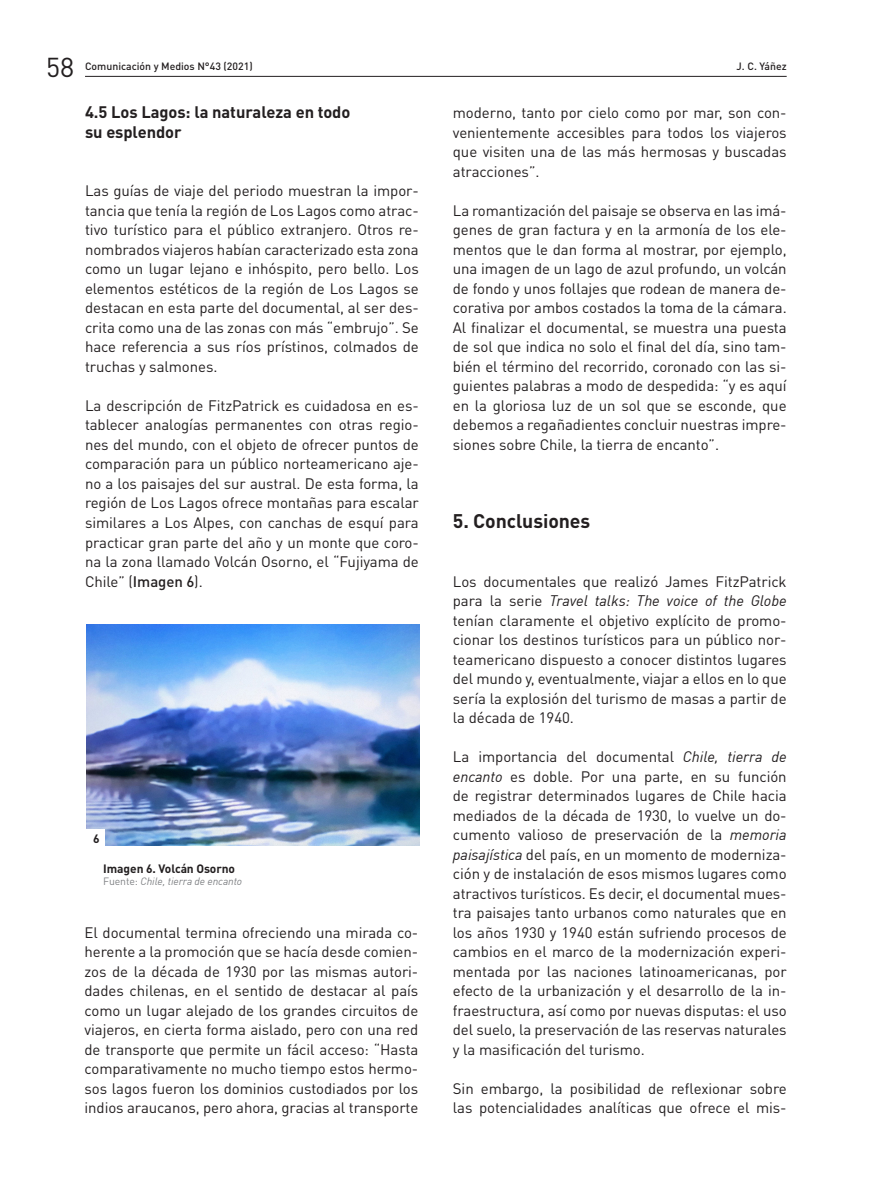
<style>
.page{position:relative;width:893px;height:1191px;background:#fff}
.page>*{position:absolute;margin:0;border:0;box-sizing:border-box;transform-origin:0 0}
.t1{font:27px "DIN Pro";color:#231f20}
.NOTAS{font:700 19.5px "DIN Pro";letter-spacing:-.005em;color:#231f20}
.caja_textos{font:700 16.5px "DIN Pro";letter-spacing:-.005em;color:#231f20}
.caja_textos-2{font:15px/19.5px "DIN Pro";letter-spacing:-.005em;color:#231f20;text-align:justify}
.caja_textos-3{font:700 12px "DIN Pro";letter-spacing:-.01em;color:#231f20}
.t2{font:500 10.5px "DIN Pro";color:#231f20}
.caja_textos-4{font:italic 10.5px "DIN";letter-spacing:-.01em;color:#808285}
.s1{font-weight:500}
.s2{font-family:"DIN";font-style:italic}
.s3{font-family:"DIN Pro";font-style:normal}
</style>
<div class="page">
<hr style="left:85px;top:76px;width:702px;height:1px;background:#231f20">
<img style="left:86px;top:624px;width:333px;height:222px">
<div style="left:86px;top:829px;width:19px;height:18px;background:#fff"></div>
<h1 class="t1" style="left:46px;top:48px;width:30px">58</h1>
<p class="t2" style="left:85px;top:57px;width:169px">Comunicación y Medios N°43 (2021)</p>
<p class="t2" style="left:737px;top:57px;width:52px">J. C. Yáñez</p>
<p class="caja_textos" style="left:85px;top:98px;width:267px">4.5 Los Lagos: la naturaleza en todo</p>
<p class="caja_textos" style="left:85px;top:118px;width:98px">su esplendor</p>
<p class="caja_textos-2" style="left:453px;top:103px;width:335px">moderno, tanto por cielo como por mar, son con&shy;venientemente accesibles para todos los viajeros que visiten una de las más hermosas y buscadas atracciones”.</p>
<p class="caja_textos-2" style="left:453px;top:200px;width:335px">La romantización del paisaje se observa en las imá&shy;genes de gran factura y en la armonía de los ele&shy;mentos que le dan forma al mostrar, por ejemplo, una imagen de un lago de azul profundo, un volcán de fondo y unos follajes que rodean de manera de&shy;corativa por ambos costados la toma de la cámara.<br>Al finalizar el documental, se muestra una puesta de sol que indica no solo el final del día, sino tam&shy;bién el término del recorrido, coronado con las si&shy;guientes palabras a modo de despedida: “y es aquí en la gloriosa luz de un sol que se esconde, que debemos a regañadientes concluir nuestras impre&shy;siones sobre Chile, la tierra de encanto”.</p>
<p class="caja_textos-2" style="left:85px;top:181px;width:335px">Las guías de viaje del periodo muestran la impor&shy;tancia que tenía la región de Los Lagos como atrac&shy;tivo turístico para el público extranjero. Otros re&shy;nombrados viajeros habían caracterizado esta zona como un lugar lejano e inhóspito, pero bello. Los elementos estéticos de la región de Los Lagos se destacan en esta parte del documental, al ser des&shy;crita como una de las zonas con más “embrujo”. Se hace referencia a sus ríos prístinos, colmados de truchas y salmones.</p>
<p class="caja_textos-2" style="left:85px;top:395px;width:335px">La descripción de FitzPatrick es cuidadosa en es&shy;tablecer analogías permanentes con otras regio&shy;nes del mundo, con el objeto de ofrecer puntos de comparación para un público norteamericano aje&shy;no a los paisajes del sur austral. De esta forma, la región de Los Lagos ofrece montañas para escalar similares a Los Alpes, con canchas de esquí para practicar gran parte del año y un monte que coro&shy;na la zona llamado Volcán Osorno, el “Fujiyama de Chile” (<span class="s1">Imagen 6</span>).</p>
<p class="NOTAS" style="left:453px;top:504px;width:139px">5. Conclusiones</p>
<p class="caja_textos-2" style="left:453px;top:571px;width:335px">Los documentales que realizó James FitzPatrick para la serie <span class="s2">Travel talks: The voice of the Globe </span>tenían claramente el objetivo explícito de promo&shy;cionar los destinos turísticos para un público nor&shy;teamericano dispuesto a conocer distintos lugares del mundo y, eventualmente, viajar a ellos en lo que sería la explosión del turismo de masas a partir de la década de 1940.</p>
<p class="caja_textos-2" style="left:453px;top:746px;width:335px">La importancia del documental <span class="s2">Chile, tierra de encanto</span> es doble. Por una parte, en su función de registrar determinados lugares de Chile hacia mediados de la década de 1930, lo vuelve un do&shy;cumento valioso de preservación de la <span class="s2">memoria paisajística</span> del país, en un momento de moderniza&shy;ción y de instalación de esos mismos lugares como atractivos turísticos. Es decir, el documental mues&shy;tra paisajes tanto urbanos como naturales que en los años 1930 y 1940 están sufriendo procesos de cambios en el marco de la modernización experi&shy;mentada por las naciones latinoamericanas, por efecto de la urbanización y el desarrollo de la in&shy;fraestructura, así como por nuevas disputas: el uso del suelo, la preservación de las reservas naturales y la masificación del turismo.</p>
<p class="caja_textos-2" style="left:453px;top:1078px;width:335px">Sin embargo, la posibilidad de reflexionar sobre las potencialidades analíticas que ofrece el mis-</p>
<p class="caja_textos-3" style="left:93px;top:828px;width:8px">6</p>
<p class="caja_textos-3" style="left:103px;top:858px;width:133px">Imagen 6. Volcán Osorno</p>
<p class="caja_textos-4" style="left:103px;top:874px;width:140px"><span class="s3">Fuente:</span> Chile, tierra de encanto</p>
<p class="caja_textos-2" style="left:85px;top:922px;width:335px">El documental termina ofreciendo una mirada co&shy;herente a la promoción que se hacía desde comien&shy;zos de la década de 1930 por las mismas autori&shy;dades chilenas, en el sentido de destacar al país como un lugar alejado de los grandes circuitos de viajeros, en cierta forma aislado, pero con una red de transporte que permite un fácil acceso: “Hasta comparativamente no mucho tiempo estos hermo&shy;sos lagos fueron los dominios custodiados por los indios araucanos, pero ahora, gracias al transporte</p>
</div>
